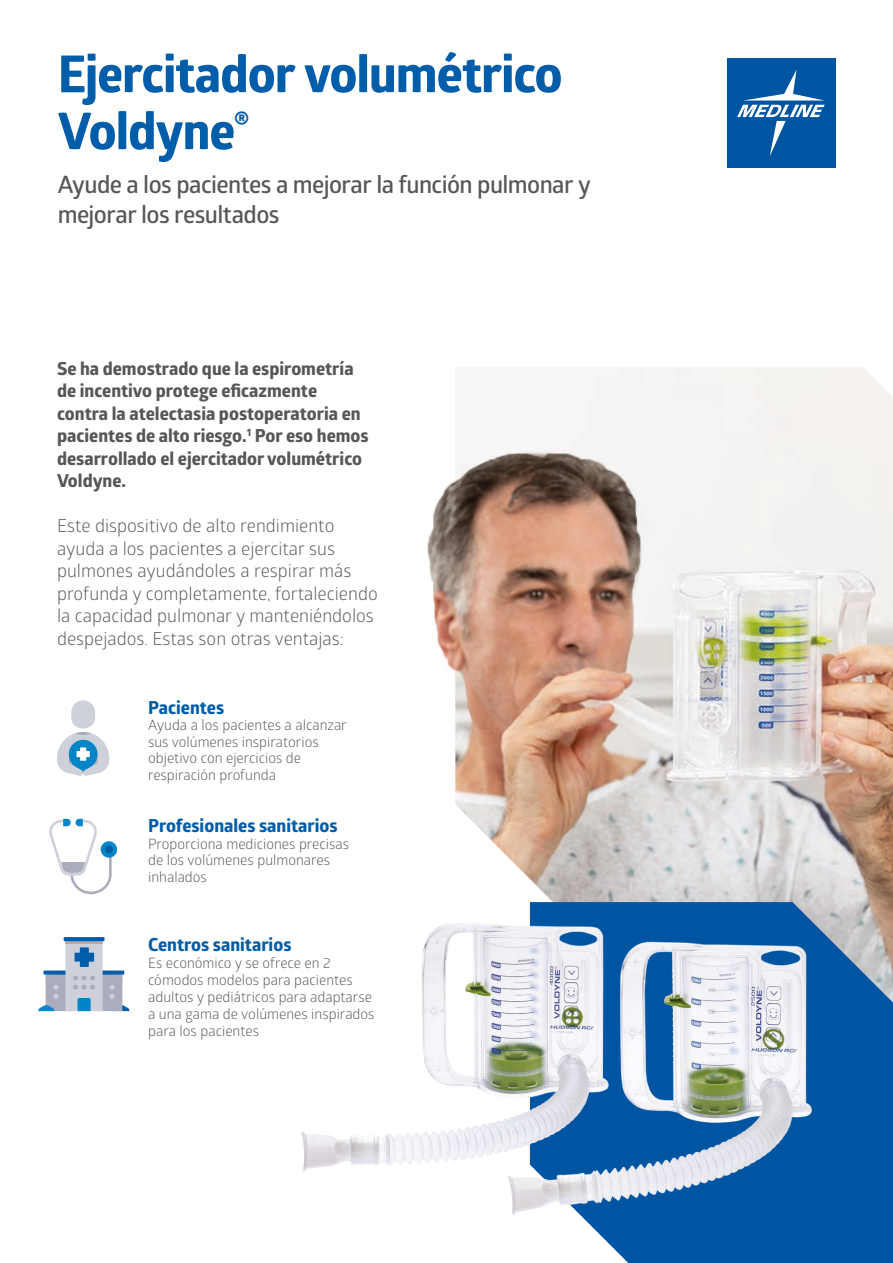
<style>
.page{position:relative;width:893px;height:1263px;background:#fff}
.page>*{position:absolute;margin:0;border:0;box-sizing:border-box;transform-origin:0 0}
.MEDLINE_-_Headline__M{font:700 51px/57px "Globerx";letter-spacing:-.02em;color:#005da9}
.MEDLINE_-_Sub-Headline{font:600 24px/30px "Glober";letter-spacing:-.025em;color:#575756}
.MEDLINE_-_Intro_Text{font:18px/22.5px "Glober";color:#575756}
.MEDLINE_-_Intro_Text-2{font:700 18px/22.5px "Globerx";color:#575756}
.t1{font:700 18px "Globerx";color:#005da9}
.t2{font:14.25px/16.5px "Glober";color:#575756}
</style>
<div class="page">
<div style="left:727px;top:58px;width:108px;height:110px;background:#0055a3"></div>
<svg style="left:737px;top:70px;width:88px;height:86px"></svg>
<img style="left:455px;top:369px;width:438px;height:533px">
<svg style="left:38px;top:939px;width:91px;height:72px"></svg>
<hr style="left:66px;top:941px;width:37px;height:2px;background:#aaadbe">
<svg style="left:64px;top:937px;width:41px;height:4px"></svg>
<svg style="left:49px;top:818px;width:63px;height:77px"></svg>
<div style="left:101px;top:841px;width:16px;height:17px;background:#0085c9;border-radius:50%"></div>
<div style="left:105px;top:845px;width:8px;height:8px;background:#005da9;border-radius:50%"></div>
<svg style="left:57px;top:700px;width:52px;height:76px"></svg>
<div style="left:80px;top:747px;width:6px;height:14px;background:#fff"></div>
<div style="left:77px;top:751px;width:13px;height:6px;background:#fff"></div>
<svg style="left:817px;top:902px;width:76px;height:202px;background:#3c74a9"></svg>
<img style="left:427px;top:454px;width:213px;height:280px">
<img style="left:301px;top:892px;width:516px;height:371px">
<svg style="left:642px;top:1104px;width:251px;height:159px;background:#256cad"></svg>
<p class="MEDLINE_-_Headline__M" style="left:58px;top:45px;width:506px">Ejercitador volumétrico<br>Voldyne<sup>®</sup></p>
<p class="MEDLINE_-_Sub-Headline" style="left:58px;top:168px;width:534px">Ayude a los pacientes a mejorar la función pulmonar y mejorar los resultados</p>
<p class="MEDLINE_-_Intro_Text-2" style="left:57px;top:357px;width:313px">Se ha demostrado que la espirometría de incentivo protege eficazmente contra la atelectasia postoperatoria en pacientes de alto riesgo.<sup>1</sup> Por eso hemos desarrollado el ejercitador volumétrico Voldyne.</p>
<p class="MEDLINE_-_Intro_Text" style="left:57px;top:514px;width:322px">Este dispositivo de alto rendimiento ayuda a los pacientes a ejercitar sus pulmones ayudándoles a respirar más profunda y completamente, fortaleciendo la capacidad pulmonar y manteniéndolos despejados. Estas son otras ventajas:</p>
<p class="t1" style="left:148px;top:694px;width:78px">Pacientes</p>
<p class="t2" style="left:148px;top:716px;width:200px">Ayuda a los pacientes a alcanzar sus volúmenes inspiratorios objetivo con ejercicios de respiración profunda</p>
<p class="t1" style="left:148px;top:813px;width:191px">Profesionales sanitarios</p>
<p class="t2" style="left:148px;top:835px;width:202px">Proporciona mediciones precisas de los volúmenes pulmonares inhalados</p>
<p class="t1" style="left:148px;top:931px;width:145px">Centros sanitarios</p>
<p class="t2" style="left:148px;top:953px;width:228px;line-height:17.1px">Es económico y se ofrece en 2 cómodos modelos para pacientes adultos y pediátricos para adaptarse a una gama de volúmenes inspirados para los pacientes</p>
</div>
